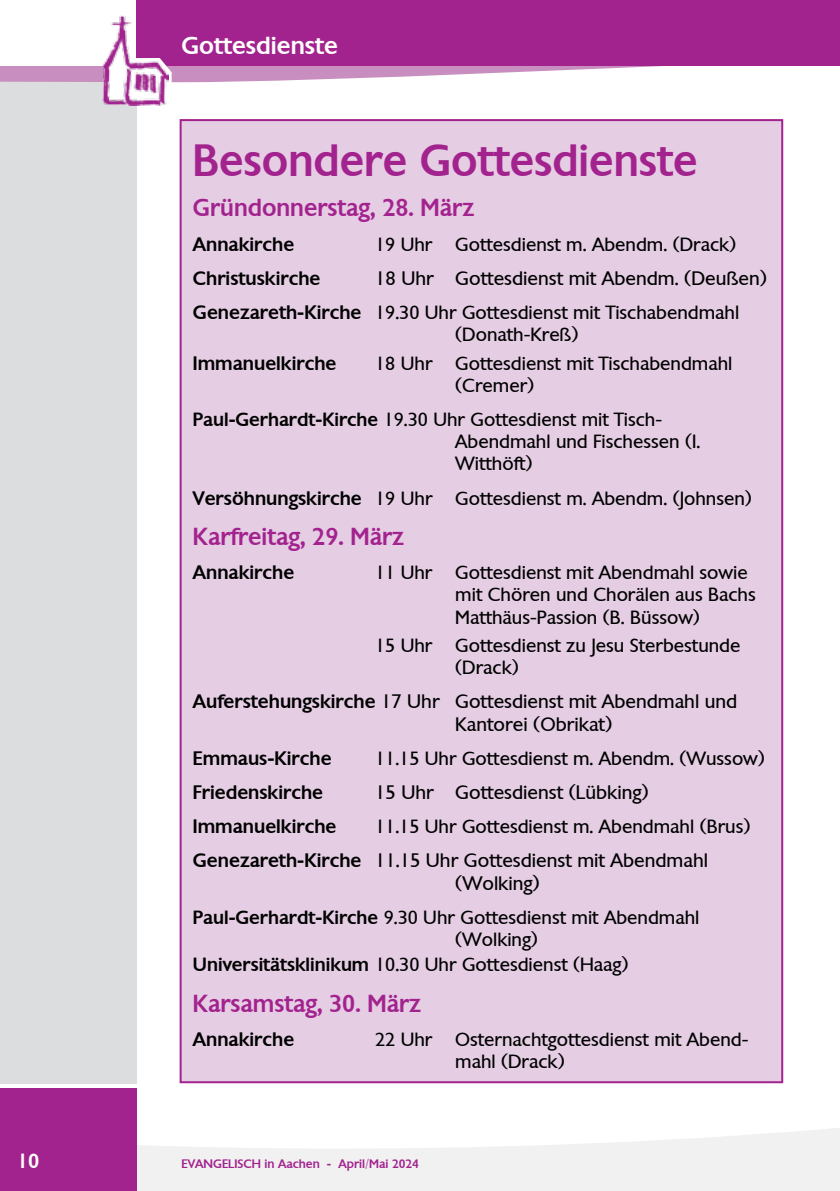
<style>
.page{position:relative;width:840px;height:1191px;background:#fff}
.page>*{position:absolute;margin:0;border:0;box-sizing:border-box;transform-origin:0 0}
.t1{font:500 44px "Chantilly";color:#a3238e}
.t2{font:500 24px "Chantilly";color:#a3238e}
.t3{font:500 24px "Chantilly";color:#fff}
.t4{font:500 20px "Chantilly";color:#fff}
.t5{font:19px/22.8px "Chantilly";color:#000}
.t6{font:500 19px "Chantilly";color:#000}
.t7{font:18.6px/22.4px "Chantilly";color:#000}
.t8{font:500 12px "Chantilly";color:#a3238e}
.s1{font-weight:500;font-size:19px}
.s2{font-weight:500}
</style>
<div class="page">
<svg style="left:136px;top:1092px;width:703px;height:99px"></svg>
<div style="left:0;top:77px;width:136px;height:1006px;background:#dcddde"></div>
<div style="left:0;top:1089px;width:136px;height:102px;background:#a3238e"></div>
<div style="left:136px;top:0;width:703px;height:65px;background:#a3238e"></div>
<svg style="left:0;top:65px;width:700px;height:18px"></svg>
<img style="left:102px;top:16px;width:66px;height:89px">
<svg style="left:839px;top:1128px;width:1px;height:63px"></svg>
<div style="left:180px;top:120px;width:601px;height:962px;background:#e5cee4"></div>
<p class="t3" style="left:181px;top:30px;width:158px">Gottesdienste</p>
<h1 class="t1" style="left:193px;top:132px;width:506px">Besondere Gottesdienste</h1>
<p class="t2" style="left:193px;top:192px;width:282px">Gründonnerstag, 28. März</p>
<p class="t6" style="left:193px;top:232px;width:103px">Annakirche</p>
<p class="t7" style="left:375px;top:233px;width:362px">19 Uhr Gottesdienst m. Abendm. (Drack)</p>
<p class="t6" style="left:193px;top:266px;width:129px">Christuskirche</p>
<p class="t5" style="left:375px;top:266px;width:393px">18 Uhr Gottesdienst mit Abendm. (Deußen)</p>
<p class="t7" style="left:455px;top:301px;width:285px;text-indent:-262px"><span class="s1">Genezareth-Kirche</span> 19.30 Uhr Gottesdienst mit Tischabendmahl (Donath-Kreß)</p>
<p class="t6" style="left:193px;top:351px;width:145px">Immanuelkirche</p>
<p class="t7" style="left:455px;top:352px;width:278px;text-indent:-80px">18 Uhr Gottesdienst mit Tischabendmahl (Cremer)</p>
<p class="t7" style="left:455px;top:408px;width:246px;text-indent:-262px"><span class="s2">Paul-Gerhardt-Kirche</span> 19.30 Uhr Gottesdienst mit Tisch-<br>Abendmahl und Fischessen (I.<br>Witthöft)</p>
<p class="t7" style="left:193px;top:486px;width:560px"><span class="s1">Versöhnungskirche</span> 19 Uhr Gottesdienst m. Abendm. (Johnsen)</p>
<p class="t2" style="left:193px;top:521px;width:212px">Karfreitag, 29. März</p>
<p class="t6" style="left:193px;top:560px;width:103px">Annakirche</p>
<p class="t7" style="left:455px;top:561px;width:302px;text-indent:-80px">11 Uhr Gottesdienst mit Abendmahl sowie mit Chören und Chorälen aus Bachs<br>Matthäus-Passion (B. Büssow)</p>
<p class="t7" style="left:455px;top:633px;width:286px;text-indent:-80px">15 Uhr Gottesdienst zu Jesu Sterbestunde (Drack)</p>
<p class="t5" style="left:455px;top:689px;width:283px;text-indent:-262px"><span class="s2">Auferstehungskirche</span> 17 Uhr Gottesdienst mit Abendmahl und<br>Kantorei (Obrikat)</p>
<p class="t6" style="left:193px;top:746px;width:140px">Emmaus-Kirche</p>
<p class="t7" style="left:375px;top:747px;width:391px">11.15 Uhr Gottesdienst m. Abendm. (Wussow)</p>
<p class="t6" style="left:193px;top:780px;width:132px">Friedenskirche</p>
<p class="t5" style="left:375px;top:780px;width:275px">15 Uhr Gottesdienst (Lübking)</p>
<p class="t6" style="left:193px;top:814px;width:145px">Immanuelkirche</p>
<p class="t7" style="left:375px;top:815px;width:376px">11.15 Uhr Gottesdienst m. Abendmahl (Brus)</p>
<p class="t5" style="left:455px;top:849px;width:254px;text-indent:-262px"><span class="s2">Genezareth-Kirche</span> 11.15 Uhr Gottesdienst mit Abendmahl (Wolking)</p>
<p class="t7" style="left:455px;top:906px;width:245px;text-indent:-262px"><span class="s2">Paul-Gerhardt-Kirche</span> 9.30 Uhr Gottesdienst mit Abendmahl (Wolking)</p>
<p class="t7" style="left:193px;top:953px;width:436px"><span class="s2">Universitätsklinikum</span> 10.30 Uhr Gottesdienst (Haag)</p>
<p class="t2" style="left:193px;top:987px;width:229px">Karsamstag, 30. März</p>
<p class="t6" style="left:193px;top:1026px;width:103px">Annakirche</p>
<p class="t7" style="left:455px;top:1027px;width:294px;text-indent:-80px">22 Uhr Osternachtgottesdienst mit Abend&shy;mahl (Drack)</p>
<p class="t4" style="left:17px;top:1148px;width:24px">10</p>
<p class="t8" style="left:181px;top:1156px;width:239px">EVANGELISCH in Aachen - April/Mai 2024</p>
</div>
